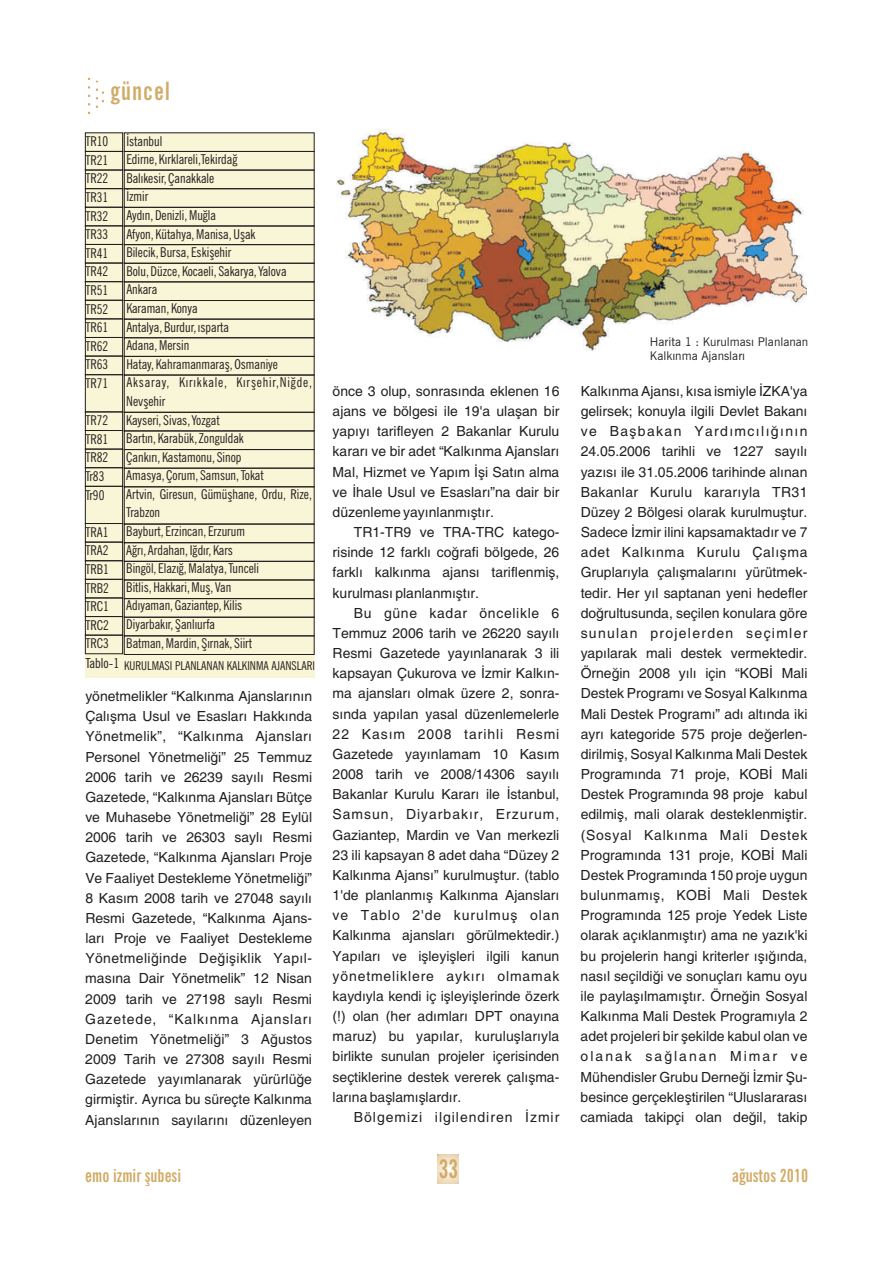
<style>
.page{position:relative;width:893px;height:1263px;background:#fff}
.page>*{position:absolute;margin:0;border:0;box-sizing:border-box;transform-origin:0 0}
.t1{font:700 condensed 25.5px "News Gothic BT";color:#d2ab66;scale:.88 1}
.t2{font:700 extra-condensed 25.35px "News Gothic BT";letter-spacing:.045em;color:#d2ab66}
.t3{font:700 extra-condensed 18px "News Gothic BT";color:#d2ab66}
.t4{font:13.95px/20.1px "Helvetica";color:#231f20;text-align:justify}
.t5{font:13.95px "Helvetica";letter-spacing:.07em;color:#231f20}
.t6{font:condensed 13.8px "News Gothic BT";color:#231f20}
.t7{font:condensed 13.5px/18.6px "News Gothic BT";color:#231f20;text-align:justify}
.t8{font:condensed 12.15px "News Gothic BT";color:#231f20}
.t9{font:12px/14.4px "News Gothic BT";color:#231f20}
</style>
<div class="page">
<div style="left:85px;top:132px;width:230px;height:546px;background:#f9f5d7"></div>
<img style="left:336px;top:130px;width:470px;height:221px">
<div style="left:124px;top:636px;width:190px;height:19px;border:1px solid #231f20"></div>
<div style="left:124px;top:151px;width:190px;height:19px;border:1px solid #231f20"></div>
<div style="left:124px;top:170px;width:190px;height:19px;border:1px solid #231f20"></div>
<div style="left:124px;top:188px;width:190px;height:20px;border:1px solid #231f20"></div>
<div style="left:124px;top:207px;width:190px;height:19px;border:1px solid #231f20"></div>
<div style="left:124px;top:226px;width:190px;height:19px;border:1px solid #231f20"></div>
<div style="left:124px;top:244px;width:190px;height:19px;border:1px solid #231f20"></div>
<div style="left:124px;top:263px;width:190px;height:19px;border:1px solid #231f20"></div>
<div style="left:124px;top:300px;width:190px;height:19px;border:1px solid #231f20"></div>
<div style="left:124px;top:319px;width:190px;height:19px;border:1px solid #231f20"></div>
<div style="left:124px;top:337px;width:190px;height:20px;border:1px solid #231f20"></div>
<div style="left:124px;top:356px;width:190px;height:19px;border:1px solid #231f20"></div>
<div style="left:124px;top:375px;width:190px;height:38px;border:1px solid #231f20"></div>
<div style="left:124px;top:412px;width:190px;height:19px;border:1px solid #231f20"></div>
<div style="left:124px;top:449px;width:190px;height:19px;border:1px solid #231f20"></div>
<div style="left:124px;top:468px;width:190px;height:19px;border:1px solid #231f20"></div>
<div style="left:124px;top:486px;width:190px;height:38px;border:1px solid #231f20"></div>
<div style="left:124px;top:524px;width:190px;height:19px;border:1px solid #231f20"></div>
<div style="left:124px;top:542px;width:190px;height:20px;border:1px solid #231f20"></div>
<div style="left:124px;top:561px;width:190px;height:19px;border:1px solid #231f20"></div>
<div style="left:124px;top:580px;width:190px;height:19px;border:1px solid #231f20"></div>
<div style="left:124px;top:598px;width:190px;height:19px;border:1px solid #231f20"></div>
<div style="left:124px;top:617px;width:190px;height:19px;border:1px solid #231f20"></div>
<div style="left:85px;top:635px;width:38px;height:19px;border:1px solid #231f20"></div>
<div style="left:85px;top:133px;width:38px;height:19px;border:1px solid #231f20"></div>
<div style="left:85px;top:151px;width:38px;height:19px;border:1px solid #231f20"></div>
<div style="left:85px;top:170px;width:38px;height:19px;border:1px solid #231f20"></div>
<div style="left:85px;top:188px;width:38px;height:20px;border:1px solid #231f20"></div>
<div style="left:85px;top:207px;width:38px;height:19px;border:1px solid #231f20"></div>
<div style="left:85px;top:226px;width:38px;height:19px;border:1px solid #231f20"></div>
<div style="left:85px;top:244px;width:38px;height:19px;border:1px solid #231f20"></div>
<div style="left:85px;top:263px;width:38px;height:19px;border:1px solid #231f20"></div>
<div style="left:85px;top:281px;width:38px;height:20px;border:1px solid #231f20"></div>
<div style="left:85px;top:300px;width:38px;height:19px;border:1px solid #231f20"></div>
<div style="left:85px;top:319px;width:38px;height:19px;border:1px solid #231f20"></div>
<div style="left:85px;top:337px;width:38px;height:19px;border:1px solid #231f20"></div>
<div style="left:85px;top:356px;width:38px;height:19px;border:1px solid #231f20"></div>
<div style="left:85px;top:374px;width:38px;height:38px;border:1px solid #231f20"></div>
<div style="left:85px;top:412px;width:38px;height:19px;border:1px solid #231f20"></div>
<div style="left:85px;top:430px;width:38px;height:19px;border:1px solid #231f20"></div>
<div style="left:85px;top:449px;width:38px;height:19px;border:1px solid #231f20"></div>
<div style="left:85px;top:467px;width:38px;height:20px;border:1px solid #231f20"></div>
<div style="left:85px;top:486px;width:38px;height:38px;border:1px solid #231f20"></div>
<div style="left:85px;top:523px;width:38px;height:19px;border:1px solid #231f20"></div>
<div style="left:85px;top:542px;width:38px;height:19px;border:1px solid #231f20"></div>
<div style="left:85px;top:560px;width:38px;height:20px;border:1px solid #231f20"></div>
<div style="left:85px;top:579px;width:38px;height:19px;border:1px solid #231f20"></div>
<div style="left:85px;top:598px;width:38px;height:19px;border:1px solid #231f20"></div>
<div style="left:85px;top:616px;width:38px;height:19px;border:1px solid #231f20"></div>
<svg style="left:88px;top:77px;width:2px;height:37px"></svg>
<svg style="left:96px;top:81px;width:8px;height:27px"></svg>
<svg style="left:437px;top:1155px;width:22px;height:28px"></svg>
<h2 class="t2" style="left:111px;top:81px;width:61px">güncel</h2>
<p class="t7" style="left:126px;top:133px;width:187px;text-align:left">İstanbul<br>Edirne, Kırklareli,Tekirdağ<br>Balıkesir, Çanakkale<br>İzmir<br>Aydın, Denizli, Muğla<br>Afyon, Kütahya, Manisa, Uşak<br>Bilecik, Bursa, Eskişehir<br>Bolu, Düzce, Kocaeli, Sakarya, Yalova<br>Ankara<br>Karaman, Konya<br>Antalya, Burdur, ısparta<br>Adana, Mersin<br>Hatay, Kahramanmaraş, Osmaniye<br>Aksaray, Kırıkkale, Kırşehir,Niğde,<br>Nevşehir<br>Kayseri, Sivas, Yozgat<br>Bartın, Karabük, Zonguldak<br>Çankırı, Kastamonu, Sinop<br>Amasya, Çorum, Samsun, Tokat<br>Artvin, Giresun, Gümüşhane, Ordu, Rize,<br>Trabzon<br>Bayburt, Erzincan, Erzurum<br>Ağrı, Ardahan, Iğdır, Kars<br>Bingöl, Elazığ, Malatya, Tunceli<br>Bitlis, Hakkari, Muş, Van<br>Adıyaman, Gaziantep, Kilis<br>Diyarbakır, Şanlıurfa<br>Batman, Mardin, Şırnak, Siirt</p>
<p class="t8" style="left:85px;top:661px;width:231px"><sup>Tablo</sup> KURULMASI PLANLANAN KALKINMA AJANSLARI</p>
<p class="t7" style="left:85px;top:133px;width:24px">TR10<br>TR21<br>TR22<br>TR31<br>TR32<br>TR33<br>TR41<br>TR42<br>TR51<br>TR52<br>TR61<br>TR62<br>TR63<br>TR71</p>
<p class="t7" style="left:85px;top:412px;width:24px;text-align:left">TR72<br>TR81<br>TR82<br>Tr83<br>Tr90</p>
<p class="t7" style="left:85px;top:524px;width:25px">TRA1<br>TRA2<br>TRB1<br>TRB2<br>TRC1<br>TRC2<br>TRC3</p>
<p class="t6" style="left:109px;top:657px;width:12px">-1</p>
<p class="t4" style="left:85px;top:687px;width:228px">yönetmelikler “Kalkınma Ajanslarının Çalışma Usul ve Esasları Hakkında Yönetmelik”, “Kalkınma Ajansları Personel Yönetmeliği” 25 Temmuz 2006 tarih ve 26239 sayılı Resmi Gazetede, “Kalkınma Ajansları Bütçe ve Muhasebe Yönetmeliği” 28 Eylül 2006 tarih ve 26303 saylı Resmi Gazetede, “Kalkınma Ajansları Proje Ve Faaliyet Destekleme Yönetmeliği” 8 Kasım 2008 tarih ve 27048 sayılı Resmi Gazetede, “Kalkınma Ajans&shy;ları Proje ve Faaliyet Destekleme Yönetmeliğinde Değişiklik Yapıl&shy;masına Dair Yönetmelik” 12 Nisan 2009 tarih ve 27198 saylı Resmi Gazetede, “Kalkınma Ajansları Denetim Yönetmeliği” 3 Ağustos 2009 Tarih ve 27308 sayılı Resmi Gazetede yayımlanarak yürürlüğe girmiştir. Ayrıca bu süreçte Kalkınma Ajanslarının sayılarını düzenleyen</p>
<p class="t4" style="left:333px;top:382px;width:228px">önce 3 olup, sonrasında eklenen 16 ajans ve bölgesi ile 19'a ulaşan bir yapıyı tarifleyen 2 Bakanlar Kurulu kararı ve bir adet “Kalkınma Ajansları Mal, Hizmet ve Yapım İşi Satın alma ve İhale Usul ve Esasları”na dair bir düzenleme yayınlanmıştır.</p>
<p class="t4" style="left:333px;top:523px;width:228px;text-indent:21px">TR1-TR9 ve TRA-TRC katego&shy;risinde 12 farklı coğrafi bölgede, 26 farklı kalkınma ajansı tariflenmiş, kurulması planlanmıştır.</p>
<p class="t4" style="left:333px;top:604px;width:228px;text-indent:21px">Bu güne kadar öncelikle 6<br>Temmuz 2006 tarih ve 26220 sayılı Resmi Gazetede yayınlanarak 3 ili kapsayan Çukurova ve İzmir Kalkın&shy;ma ajansları olmak üzere 2, sonra&shy;sında yapılan yasal düzenlemelerle 22 Kasım 2008 tarihli Resmi Gazetede yayınlamam 10 Kasım 2008 tarih ve 2008/14306 sayılı Bakanlar Kurulu Kararı ile İstanbul, Samsun, Diyarbakır, Erzurum, Gaziantep, Mardin ve Van merkezli 23 ili kapsayan 8 adet daha “Düzey 2<br>Kalkınma Ajansı” kurulmuştur. (tablo 1'de planlanmış Kalkınma Ajansları ve Tablo 2'de kurulmuş olan Kalkınma ajansları görülmektedir.)<br>Yapıları ve işleyişleri ilgili kanun yönetmeliklere aykırı olmamak kaydıyla kendi iç işleyişlerinde özerk (!) olan (her adımları DPT onayına maruz) bu yapılar, kuruluşlarıyla birlikte sunulan projeler içerisinden seçtiklerine destek vererek çalışma&shy;larına başlamışlardır.</p>
<p class="t5" style="left:354px;top:1112px;width:207px">Bölgemizi ilgilendiren İzmir</p>
<p class="t9" style="left:650px;top:335px;width:160px">Harita 1 : Kurulması Planlanan<br>Kalkınma Ajansları</p>
<p class="t4" style="left:581px;top:382px;width:228px">Kalkınma Ajansı, kısa ismiyle İZKA'ya gelirsek; konuyla ilgili Devlet Bakanı ve Başbakan Yardımcılığının 24.05.2006 tarihli ve 1227 sayılı yazısı ile 31.05.2006 tarihinde alınan Bakanlar Kurulu kararıyla TR31<br>Düzey 2 Bölgesi olarak kurulmuştur.<br>Sadece İzmir ilini kapsamaktadır ve 7 adet Kalkınma Kurulu Çalışma Gruplarıyla çalışmalarını yürütmek&shy;tedir. Her yıl saptanan yeni hedefler doğrultusunda, seçilen konulara göre sunulan projelerden seçimler yapılarak mali destek vermektedir.<br>Örneğin 2008 yılı için “KOBİ Mali Destek Programı ve Sosyal Kalkınma Mali Destek Programı” adı altında iki ayrı kategoride 575 proje değerlen&shy;dirilmiş, Sosyal Kalkınma Mali Destek Programında 71 proje, KOBİ Mali Destek Programında 98 proje kabul edilmiş, mali olarak desteklenmiştir. (Sosyal Kalkınma Mali Destek Programında 131 proje, KOBİ Mali Destek Programında 150 proje uygun bulunmamış, KOBİ Mali Destek Programında 125 proje Yedek Liste olarak açıklanmıştır) ama ne yazık'ki bu projelerin hangi kriterler ışığında, nasıl seçildiği ve sonuçları kamu oyu ile paylaşılmamıştır. Örneğin Sosyal Kalkınma Mali Destek Programıyla 2 adet projeleri bir şekilde kabul olan ve olanak sağlanan Mimar ve Mühendisler Grubu Derneği İzmir Şu&shy;besince gerçekleştirilen “Uluslararası camiada takipçi olan değil, takip</p>
<p class="t3" style="left:85px;top:1168px;width:97px">emo izmir şubesi</p>
<h1 class="t1" style="left:439px;top:1158px;width:23px">33</h1>
<p class="t3" style="left:732px;top:1169px;width:78px">ağustos 2010</p>
</div>
